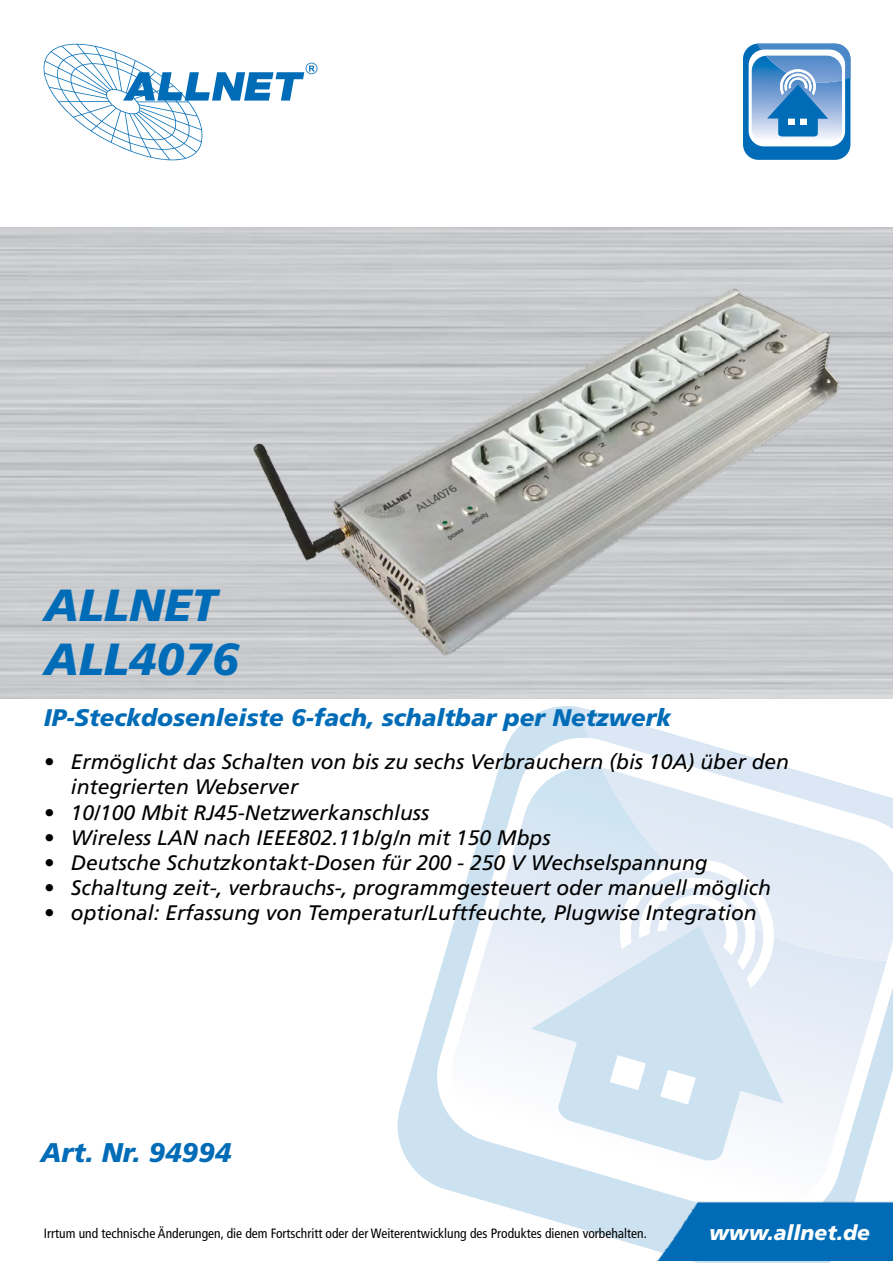
<style>
.page{position:relative;width:893px;height:1263px;background:#fff}
.page>*{position:absolute;margin:0;border:0;box-sizing:border-box;transform-origin:0 0}
.t1{font:italic 900 45px/54px "Frutiger LT Std";color:#006cb7}
.t2{font:italic 900 27px "Frutiger LT Std";color:#006cb7}
.t3{font:italic 900 24px "Frutiger LT Std";color:#006cb7}
.t4{font:italic 21px/25.2px "Frutiger LT Std";color:#000}
.t5{font:italic 900 21px "Frutiger LT Std";color:#fff}
.t6{font:condensed 13.5px "Frutiger LT Std";color:#000}
</style>
<div class="page">
<svg style="left:390px;top:698px;width:503px;height:565px"></svg>
<svg style="left:429px;top:730px;width:464px;height:500px"></svg>
<svg style="left:445px;top:766px;width:442px;height:452px"></svg>
<svg style="left:579px;top:707px;width:314px;height:144px"></svg>
<svg style="left:589px;top:738px;width:304px;height:113px"></svg>
<svg style="left:601px;top:767px;width:292px;height:194px"></svg>
<svg style="left:531px;top:851px;width:252px;height:311px"></svg>
<img style="left:655px;top:1201px;width:238px;height:60px">
<svg style="left:44px;top:44px;width:273px;height:116px"></svg>
<div style="left:743px;top:44px;width:107px;height:116px;background:#006cb7;border-radius:15px"></div>
<svg style="left:749px;top:50px;width:96px;height:96px"></svg>
<svg style="left:752px;top:44px;width:98px;height:101px"></svg>
<img style="left:234px;top:251px;width:629px;height:446px">
<h1 class="t1" style="left:44px;top:578px;width:197px">ALLNET<br>ALL4076</h1>
<p class="t3" style="left:44px;top:703px;width:629px">IP-Steckdosenleiste 6-fach, schaltbar per Netzwerk</p>
<p class="t4" style="left:71px;top:749px;width:720px;text-indent:-27px">• Ermöglicht das Schalten von bis zu sechs Verbrauchern (bis 10A) über den integrierten Webserver</p>
<p class="t4" style="left:44px;top:800px;width:387px">• 10/100 Mbit RJ45-Netzwerkanschluss</p>
<p class="t4" style="left:44px;top:825px;width:508px">• Wireless LAN nach IEEE802.11b/g/n mit 150 Mbps</p>
<p class="t4" style="left:44px;top:850px;width:665px">• Deutsche Schutzkontakt-Dosen für 200 - 250 V Wechselspannung</p>
<p class="t4" style="left:44px;top:875px;width:729px">• Schaltung zeit-, verbrauchs-, programmgesteuert oder manuell möglich</p>
<p class="t4" style="left:44px;top:901px;width:714px">• optional: Erfassung von Temperatur/Luftfeuchte, Plugwise Integration</p>
<p class="t2" style="left:40px;top:1136px;width:193px">Art. Nr. 94994</p>
<p class="t6" style="left:44px;top:1225px;width:604px">Irrtum und technische Änderungen, die dem Fortschritt oder der Weiterentwicklung des Produktes dienen vorbehalten.</p>
<p class="t5" style="left:709px;top:1219px;width:162px">www.allnet.de</p>
</div>
